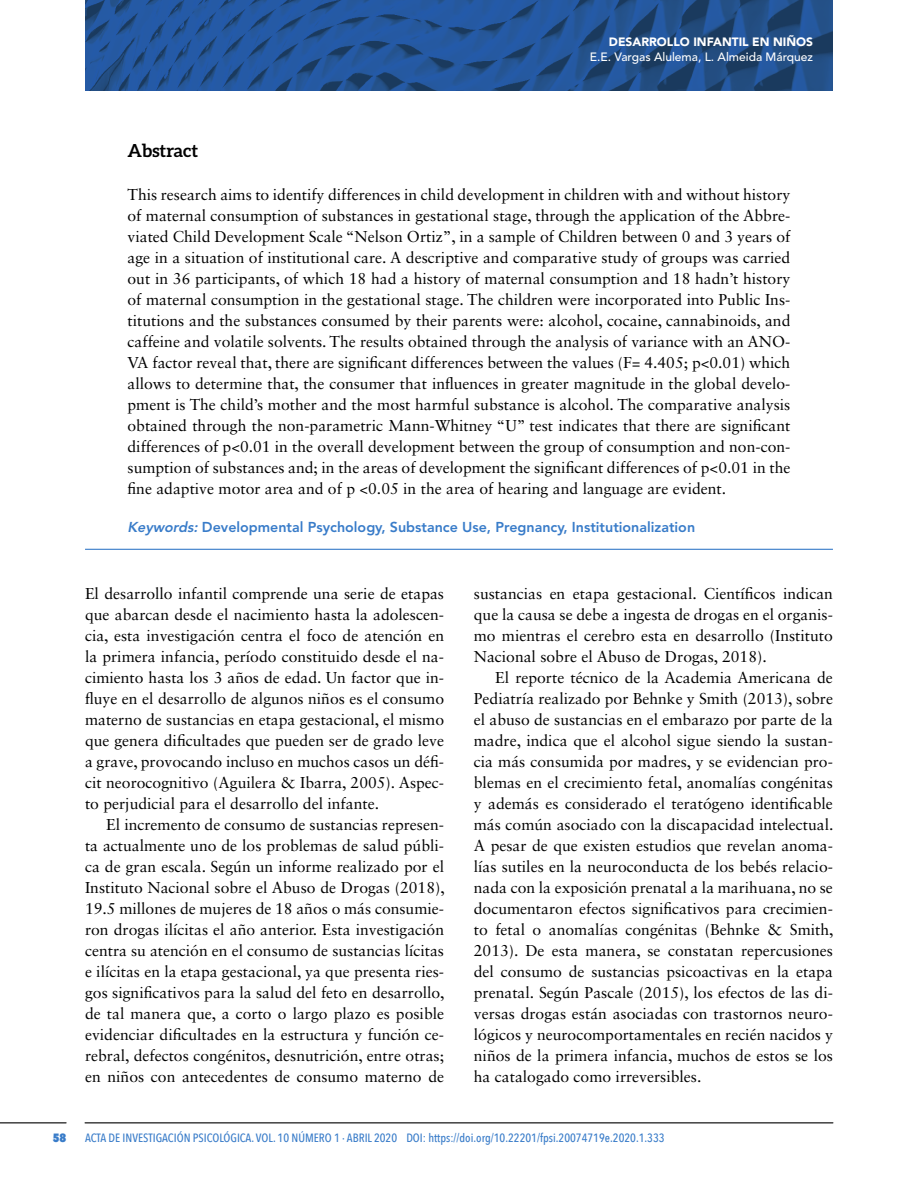
<style>
.page{position:relative;width:918px;height:1188px;background:#fff}
.page>*{position:absolute;margin:0;border:0;box-sizing:border-box;transform-origin:0 0}
.Subtitulos_1{font:700 18px "Aleo";color:#000}
.Texto_articulo_1{font:15.75px/21px "Sabon LT Std";color:#000;text-align:justify}
.Texto_articulo_sangr{font:15.75px/21px "Sabon LT Std";color:#000;text-align:justify}
.Palabras_clave_-_Ple{font:800 14.25px "Avenir LT Std";color:#397cc9}
.t1{font:500 12px "Avenir Next Condensed";color:#397cc9}
.t2{font:500 12px "Avenir LT Std";color:#fff}
.t3{font:900 12px "Avenir LT Std";color:#fff}
.t4{font:800 12px "Avenir Next Condensed";color:#397cc9}
.s1{font-style:italic}
</style>
<div class="page">
<img style="left:85px;top:0;width:748px;height:91px">
<hr style="left:85px;top:1122px;width:748px;height:1px;background:#000">
<hr style="left:0;top:1122px;width:66px;height:1px;background:#000">
<hr style="left:85px;top:549px;width:748px;height:1px;background:#397cc9">
<p class="t3" style="left:609px;top:35px;width:206px">DESARROLLO INFANTIL EN NIÑOS</p>
<p class="t2" style="left:590px;top:50px;width:225px">E.E. Vargas Alulema, L. Almeida Márquez</p>
<p class="Subtitulos_1" style="left:128px;top:140px;width:72px">Abstract</p>
<p class="Texto_articulo_1" style="left:128px;top:184px;width:664px">This research aims to identify differences in child development in children with and without history of maternal consumption of substances in gestational stage, through the application of the Abbre&shy;viated Child Development Scale “Nelson Ortiz”, in a sample of Children between 0 and 3 years of age in a situation of institutional care. A descriptive and comparative study of groups was carried out in 36 participants, of which 18 had a history of maternal consumption and 18 hadn’t history of maternal consumption in the gestational stage. The children were incorporated into Public Ins&shy;titutions and the substances consumed by their parents were: alcohol, cocaine, cannabinoids, and caffeine and volatile solvents. The results obtained through the analysis of variance with an ANO-VA factor reveal that, there are significant differences between the values (F= 4.405; p&lt;0.01) which allows to determine that, the consumer that influences in greater magnitude in the global develo&shy;pment is The child’s mother and the most harmful substance is alcohol. The comparative analysis obtained through the non-parametric Mann-Whitney “U” test indicates that there are significant differences of p&lt;0.01 in the overall development between the group of consumption and non-con&shy;sumption of substances and; in the areas of development the significant differences of p&lt;0.01 in the fine adaptive motor area and of p &lt;0.05 in the area of hearing and language are evident.</p>
<p class="Palabras_clave_-_Ple" style="left:128px;top:518px;width:569px"><span class="s1">Keywords:</span> Developmental Psychology, Substance Use, Pregnancy, Institutionalization</p>
<p class="Texto_articulo_1" style="left:85px;top:583px;width:361px">El desarrollo infantil comprende una serie de etapas que abarcan desde el nacimiento hasta la adolescen&shy;cia, esta investigación centra el foco de atención en la primera infancia, período constituido desde el na&shy;cimiento hasta los 3 años de edad. Un factor que in&shy;fluye en el desarrollo de algunos niños es el consumo materno de sustancias en etapa gestacional, el mismo que genera dificultades que pueden ser de grado leve a grave, provocando incluso en muchos casos un défi&shy;cit neorocognitivo (Aguilera &amp; Ibarra, 2005). Aspec&shy;to perjudicial para el desarrollo del infante.</p>
<p class="Texto_articulo_sangr" style="left:85px;top:814px;width:361px;text-indent:21px">El incremento de consumo de sustancias represen&shy;ta actualmente uno de los problemas de salud públi&shy;ca de gran escala. Según un informe realizado por el Instituto Nacional sobre el Abuso de Drogas (2018), 19.5 millones de mujeres de 18 años o más consumie&shy;ron drogas ilícitas el año anterior. Esta investigación centra su atención en el consumo de sustancias lícitas e ilícitas en la etapa gestacional, ya que presenta ries&shy;gos significativos para la salud del feto en desarrollo, de tal manera que, a corto o largo plazo es posible evidenciar dificultades en la estructura y función ce&shy;rebral, defectos congénitos, desnutrición, entre otras; en niños con antecedentes de consumo materno de</p>
<p class="Texto_articulo_sangr" style="left:474px;top:583px;width:361px">sustancias en etapa gestacional. Científicos indican que la causa se debe a ingesta de drogas en el organis&shy;mo mientras el cerebro esta en desarrollo (Instituto Nacional sobre el Abuso de Drogas, 2018).</p>
<p class="Texto_articulo_sangr" style="left:474px;top:667px;width:361px;text-indent:21px">El reporte técnico de la Academia Americana de Pediatría realizado por Behnke y Smith (2013), sobre el abuso de sustancias en el embarazo por parte de la madre, indica que el alcohol sigue siendo la sustan&shy;cia más consumida por madres, y se evidencian pro&shy;blemas en el crecimiento fetal, anomalías congénitas y además es considerado el teratógeno identificable más común asociado con la discapacidad intelectual.<br>A pesar de que existen estudios que revelan anoma&shy;lías sutiles en la neuroconducta de los bebés relacio&shy;nada con la exposición prenatal a la marihuana, no se documentaron efectos significativos para crecimien&shy;to fetal o anomalías congénitas (Behnke &amp; Smith, 2013). De esta manera, se constatan repercusiones del consumo de sustancias psicoactivas en la etapa prenatal. Según Pascale (2015), los efectos de las di&shy;versas drogas están asociadas con trastornos neuro&shy;lógicos y neurocomportamentales en recién nacidos y niños de la primera infancia, muchos de estos se los ha catalogado como irreversibles.</p>
<p class="t4" style="left:53px;top:1130px;width:15px">58</p>
<p class="t1" style="left:85px;top:1130px;width:581px">ACTA DE INVESTIGACIÓN PSICOLÓGICA. VOL. 10 NÚMERO 1 · ABRIL 2020 DOI: https://doi.org/10.22201/fpsi.20074719e.2020.1.333</p>
</div>
